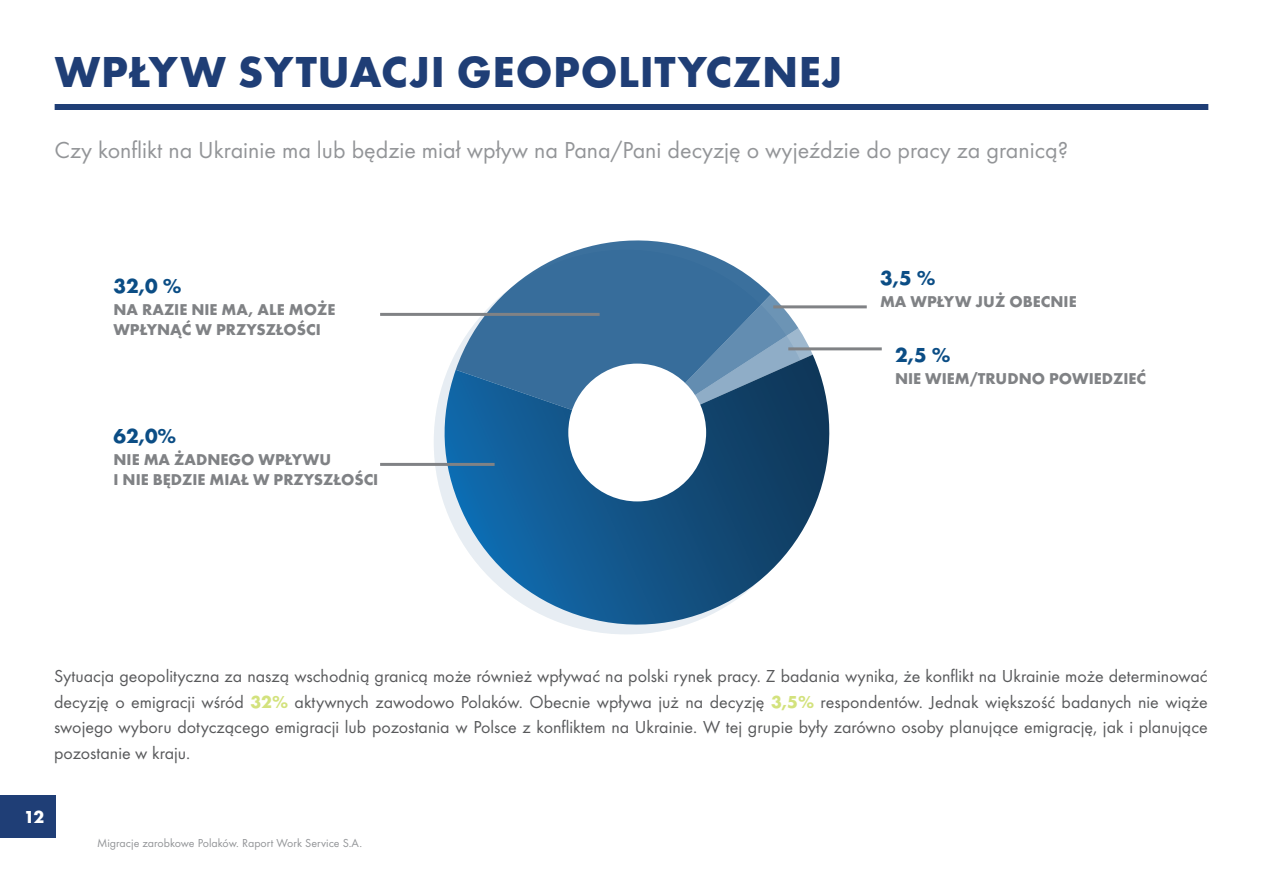
<style>
.page{position:relative;width:1263px;height:893px;background:#fff}
.page>*{position:absolute;margin:0;border:0;box-sizing:border-box;transform-origin:0 0}
.t1{font:700 45px "Futura TOT";letter-spacing:.015em;color:#1f3e76}
.t2{font:24px "Futura TOT";color:#939598}
.t3{font:700 21px "Futura TOT";color:#0b4d85}
.t4{font:18px/25.5px "Futura TOT";color:#58595b;text-align:justify}
.t5{font:700 18px "Futura TOT";color:#fff}
.t6{font:700 16.35px/20.1px "Futura TOT";color:#808285}
.t7{font:12px "Futura TOT";color:#939598}
.s1{font-weight:700;color:#d3e27d}
</style>
<div class="page">
<div style="left:0;top:796px;width:55px;height:42px;background:#1f3e76"></div>
<svg style="left:771px;top:295px;width:42px;height:60px"></svg>
<svg style="left:456px;top:240px;width:315px;height:115px;fill:#376d9b"></svg>
<svg style="left:439px;top:355px;width:391px;height:280px"></svg>
<div style="left:568px;top:364px;width:138px;height:137px;background:#fff;border-radius:50%"></div>
<hr style="left:380px;top:313px;width:220px;height:3px;background:#808285">
<hr style="left:380px;top:463px;width:115px;height:3px;background:#808285">
<hr style="left:773px;top:305px;width:94px;height:3px;background:#808285">
<hr style="left:788px;top:347px;width:94px;height:3px;background:#808285">
<div style="left:55px;top:104px;width:1153px;height:6px;background:#1f3e76"></div>
<h1 class="t1" style="left:55px;top:44px;width:789px">WPŁYW SYTUACJI GEOPOLITYCZNEJ</h1>
<h2 class="t2" style="left:55px;top:136px;width:1015px">Czy konflikt na Ukrainie ma lub będzie miał wpływ na Pana/Pani decyzję o wyjeździe do pracy za granicą?</h2>
<p class="t3" style="left:113px;top:273px;width:70px">32,0 %</p>
<p class="t6" style="left:113px;top:299px;width:223px">NA RAZIE NIE MA, ALE MOŻE<br>WPŁYNĄĆ W PRZYSZŁOŚCI</p>
<p class="t3" style="left:113px;top:423px;width:64px">62,0%</p>
<p class="t6" style="left:113px;top:449px;width:266px">NIE MA ŻADNEGO WPŁYWU<br>I NIE BĘDZIE MIAŁ W PRZYSZŁOŚCI</p>
<p class="t3" style="left:880px;top:265px;width:57px">3,5 %</p>
<p class="t6" style="left:880px;top:291px;width:198px">MA WPŁYW JUŻ OBECNIE</p>
<p class="t3" style="left:895px;top:342px;width:57px">2,5 %</p>
<p class="t6" style="left:895px;top:368px;width:252px">NIE WIEM/TRUDNO POWIEDZIEĆ</p>
<p class="t4" style="left:54px;top:663px;width:1155px">Sytuacja geopolityczna za naszą wschodnią granicą może również wpływać na polski rynek pracy. Z badania wynika, że konflikt na Ukrainie może determinować decyzję o emigracji wśród <span class="s1">32%</span> aktywnych zawodowo Polaków. Obecnie wpływa już na decyzję <span class="s1">3,5%</span> respondentów. Jednak większość badanych nie wiąże swojego wyboru dotyczącego emigracji lub pozostania w Polsce z konfliktem na Ukrainie. W tej grupie były zarówno osoby planujące emigrację, jak i planujące pozostanie w kraju.</p>
<p class="t5" style="left:24px;top:805px;width:22px">12</p>
<p class="t7" style="left:97px;top:836px;width:267px">Migracje zarobkowe Polaków. Raport Work Service S.A.</p>
</div>
